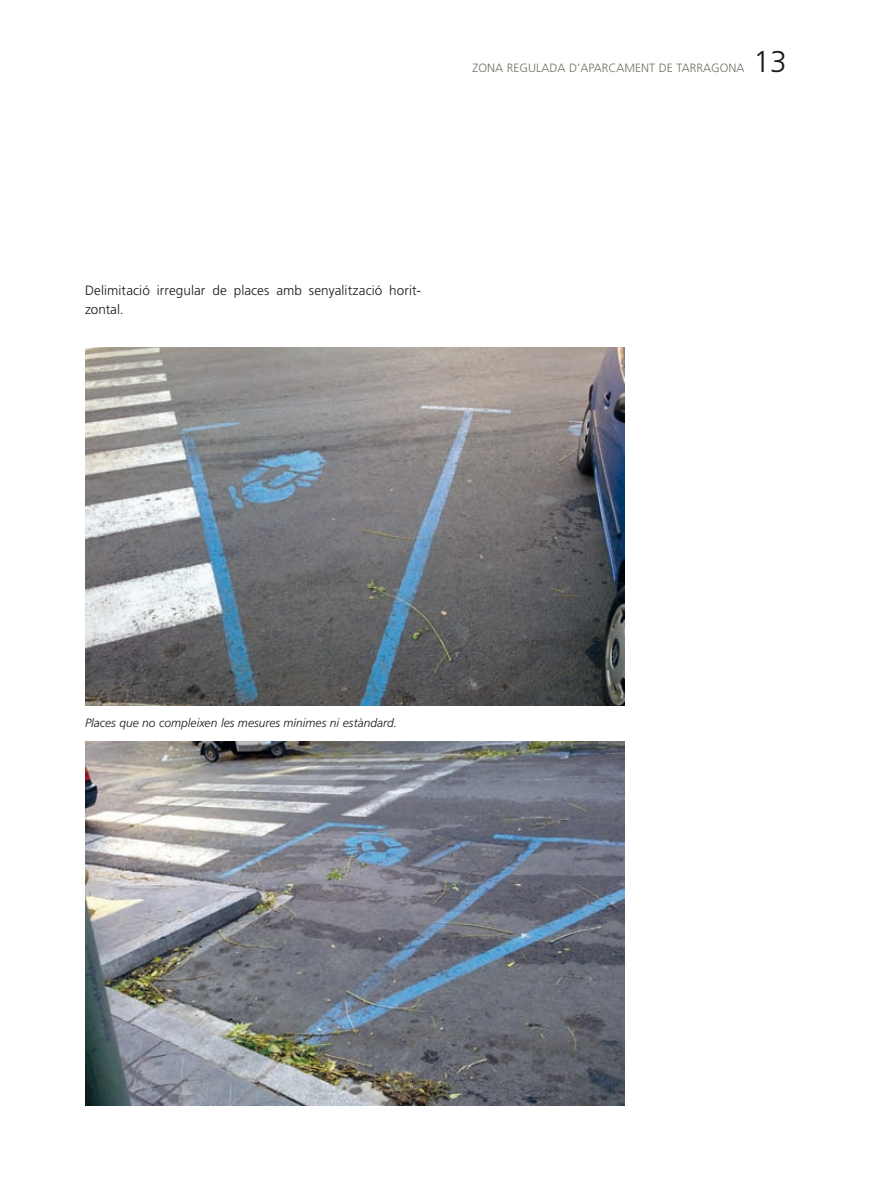
<style>
.page{position:relative;width:872px;height:1191px;background:#fff}
.page>*{position:absolute;margin:0;border:0;box-sizing:border-box;transform-origin:0 0}
.t1{font:300 30px "Frutiger";color:#1a171c}
.t2{font:300 13.5px/18.8px "Frutiger";letter-spacing:.01em;color:#1a171c}
.t3{font:italic 300 12px "Frutiger";color:#1a171c}
.t4{font:300 12px "Frutiger";color:#727164}
</style>
<div class="page">
<img style="left:85px;top:742px;width:539px;height:364px">
<img style="left:85px;top:348px;width:539px;height:357px">
<p class="t4" style="left:472px;top:61px;width:273px">zona regulada d’aparcament de tarragona</p>
<h1 class="t1" style="left:753px;top:45px;width:35px">13</h1>
<p class="t2" style="left:85px;top:281px;width:336px">Delimitació irregular de places amb senyalització horit&shy;zontal.</p>
<p class="t3" style="left:85px;top:715px;width:313px">Places que no compleixen les mesures mínimes ni estàndard.</p>
</div>
